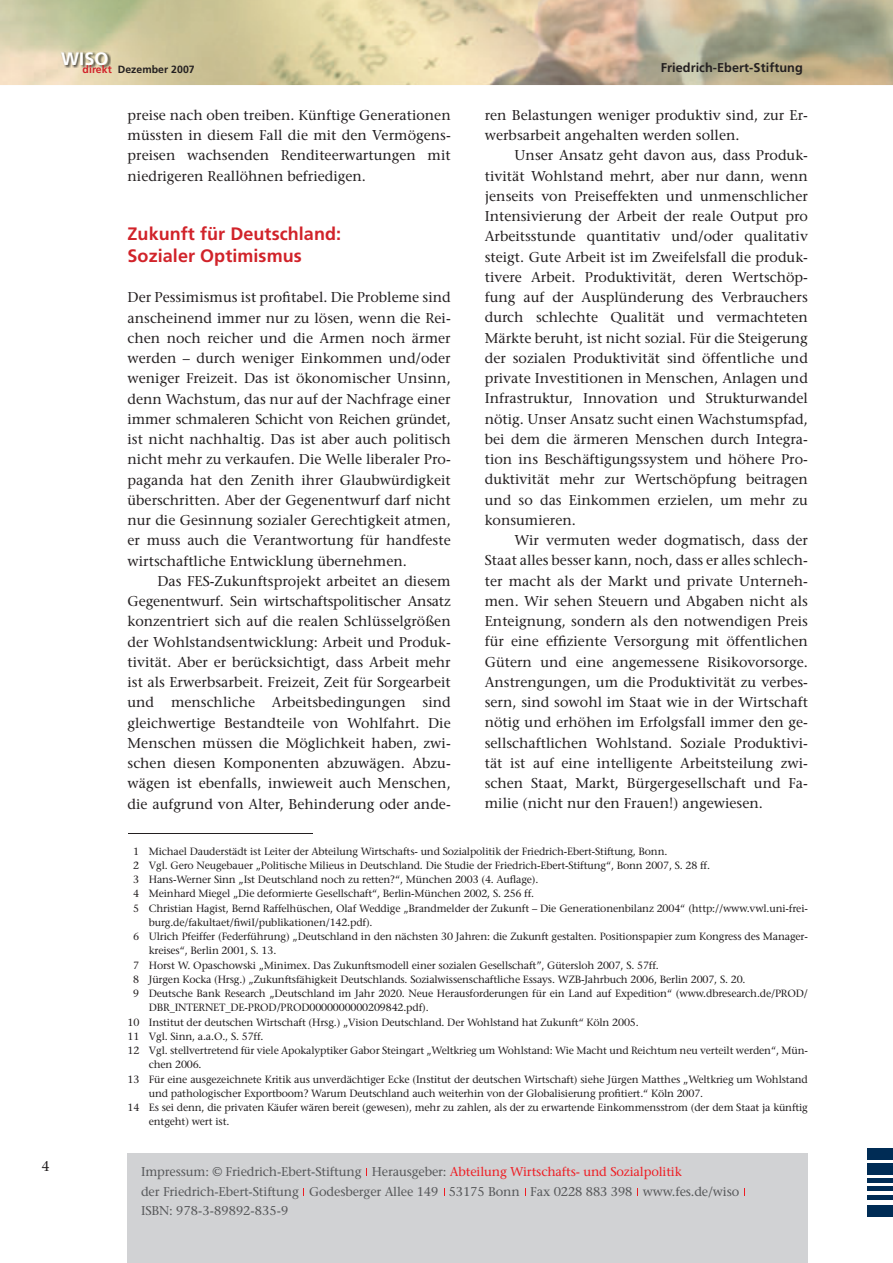
<style>
.page{position:relative;width:893px;height:1263px;background:#fff}
.page>*{position:absolute;margin:0;border:0;box-sizing:border-box;transform-origin:0 0}
.t1{font:700 18px/21.6px "Frutiger";letter-spacing:.005em;color:#d1232a}
.t2{font:700 18px "Frutiger";color:#fff}
.t3{font:14.25px/20.2px "Stone Serif";color:#231f20;text-align:justify}
.t4{font:12.75px/19.5px "Stone Serif";letter-spacing:-.01em;color:#57585a}
.t5{font:700 12.75px "Frutiger";letter-spacing:.005em;color:#231f20}
.t6{font:10.5px "Stone Serif";letter-spacing:-.015em;color:#231f20}
.t7{font:700 10.5px "Frutiger";letter-spacing:.005em;color:#231f20}
.s1{color:#d1232a}
.s2{color:#ee1d23}
</style>
<div class="page">
<img style="left:0;top:0;width:893px;height:85px">
<div style="left:867px;top:1148px;width:26px;height:11px;background:#002c55"></div>
<div style="left:867px;top:1205px;width:26px;height:11px;background:#002c55"></div>
<div style="left:867px;top:1163px;width:26px;height:11px;background:#002c55"></div>
<hr style="left:867px;top:1178px;width:26px;height:4px;background:#002c55">
<hr style="left:867px;top:1187px;width:26px;height:4px;background:#002c55">
<hr style="left:867px;top:1195px;width:26px;height:4px;background:#002c55">
<img style="left:61px;top:52px;width:50px;height:16px">
<div style="left:128px;top:1153px;width:680px;height:110px;background:#d1d2d4"></div>
<hr style="left:128px;top:833px;width:185px;height:1px;background:#231f20">
<p class="t2" style="left:61px;top:52px;width:49px">WISO</p>
<p class="t7" style="left:83px;top:65px;width:114px"><span class="s1">direkt</span> Dezember 2007</p>
<p class="t5" style="left:661px;top:62px;width:144px">Friedrich-Ebert-Stiftung</p>
<p class="t3" style="left:128px;top:106px;width:325px">preise nach oben treiben. Künftige Generationen müssten in diesem Fall die mit den Vermögens&shy;preisen wachsenden Renditeerwartungen mit niedrigeren Reallöhnen befriedigen.</p>
<p class="t3" style="left:485px;top:106px;width:325px">ren Belastungen weniger produktiv sind, zur Er-</p>
<p class="t3" style="left:485px;top:126px;width:256px">werbsarbeit angehalten werden sollen.</p>
<p class="t3" style="left:514px;top:147px;width:295px">Unser Ansatz geht davon aus, dass Produk-</p>
<p class="t3" style="left:485px;top:167px;width:325px">tivität Wohlstand mehrt, aber nur dann, wenn</p>
<p class="t3" style="left:485px;top:187px;width:325px">jenseits von Preiseffekten und unmenschlicher</p>
<p class="t3" style="left:485px;top:207px;width:325px">Intensivierung der Arbeit der reale Output pro</p>
<p class="t3" style="left:485px;top:228px;width:325px">Arbeitsstunde quantitativ und/oder qualitativ</p>
<p class="t3" style="left:485px;top:248px;width:325px">steigt. Gute Arbeit ist im Zweifelsfall die produk-</p>
<p class="t3" style="left:485px;top:268px;width:325px">tivere Arbeit. Produktivität, deren Wertschöp-</p>
<p class="t3" style="left:485px;top:288px;width:325px">fung auf der Ausplünderung des Verbrauchers</p>
<p class="t3" style="left:485px;top:309px;width:325px">durch schlechte Qualität und vermachteten</p>
<p class="t3" style="left:485px;top:329px;width:325px">Märkte beruht, ist nicht sozial. Für die Steigerung</p>
<p class="t3" style="left:485px;top:349px;width:325px">der sozialen Produktivität sind öffentliche und</p>
<p class="t3" style="left:485px;top:369px;width:325px">private Investitionen in Menschen, Anlagen und</p>
<p class="t3" style="left:485px;top:390px;width:325px">Infrastruktur, Innovation und Strukturwandel</p>
<p class="t3" style="left:485px;top:410px;width:325px">nötig. Unser Ansatz sucht einen Wachstumspfad,</p>
<p class="t3" style="left:485px;top:430px;width:325px">bei dem die ärmeren Menschen durch Integra-</p>
<p class="t3" style="left:485px;top:450px;width:325px">tion ins Beschäftigungssystem und höhere Pro-</p>
<p class="t3" style="left:485px;top:471px;width:325px">duktivität mehr zur Wertschöpfung beitragen</p>
<p class="t3" style="left:485px;top:491px;width:325px">und so das Einkommen erzielen, um mehr zu</p>
<p class="t3" style="left:485px;top:511px;width:93px">konsumieren.</p>
<p class="t3" style="left:514px;top:531px;width:295px">Wir vermuten weder dogmatisch, dass der</p>
<p class="t3" style="left:485px;top:552px;width:325px">Staat alles besser kann, noch, dass er alles schlech-</p>
<p class="t3" style="left:485px;top:572px;width:325px">ter macht als der Markt und private Unterneh-</p>
<p class="t3" style="left:485px;top:592px;width:325px">men. Wir sehen Steuern und Abgaben nicht als</p>
<p class="t3" style="left:485px;top:612px;width:325px">Enteignung, sondern als den notwendigen Preis</p>
<p class="t3" style="left:485px;top:633px;width:325px">für eine effiziente Versorgung mit öffentlichen</p>
<p class="t3" style="left:485px;top:653px;width:325px">Gütern und eine angemessene Risikovorsorge.</p>
<p class="t3" style="left:485px;top:673px;width:325px">Anstrengungen, um die Produktivität zu verbes-</p>
<p class="t3" style="left:485px;top:693px;width:325px">sern, sind sowohl im Staat wie in der Wirtschaft</p>
<p class="t3" style="left:485px;top:714px;width:325px">nötig und erhöhen im Erfolgsfall immer den ge-</p>
<p class="t3" style="left:485px;top:734px;width:325px">sellschaftlichen Wohlstand. Soziale Produktivi-</p>
<p class="t3" style="left:485px;top:754px;width:325px">tät ist auf eine intelligente Arbeitsteilung zwi-</p>
<p class="t3" style="left:485px;top:774px;width:325px">schen Staat, Markt, Bürgergesellschaft und Fa-</p>
<p class="t3" style="left:485px;top:795px;width:280px">milie (nicht nur den Frauen!) angewiesen.</p>
<p class="t1" style="left:128px;top:225px;width:215px">Zukunft für Deutschland:<br>Sozialer Optimismus</p>
<p class="t3" style="left:128px;top:289px;width:325px">Der Pessimismus ist profitabel. Die Probleme sind</p>
<p class="t3" style="left:128px;top:309px;width:325px">anscheinend immer nur zu lösen, wenn die Rei-</p>
<p class="t3" style="left:128px;top:329px;width:325px">chen noch reicher und die Armen noch ärmer</p>
<p class="t3" style="left:128px;top:349px;width:325px">werden – durch weniger Einkommen und/oder</p>
<p class="t3" style="left:128px;top:370px;width:325px">weniger Freizeit. Das ist ökonomischer Unsinn,</p>
<p class="t3" style="left:128px;top:390px;width:325px">denn Wachstum, das nur auf der Nachfrage einer</p>
<p class="t3" style="left:128px;top:410px;width:325px">immer schmaleren Schicht von Reichen gründet,</p>
<p class="t3" style="left:128px;top:430px;width:325px">ist nicht nachhaltig. Das ist aber auch politisch</p>
<p class="t3" style="left:128px;top:451px;width:325px">nicht mehr zu verkaufen. Die Welle liberaler Pro-</p>
<p class="t3" style="left:128px;top:471px;width:325px">paganda hat den Zenith ihrer Glaubwürdigkeit</p>
<p class="t3" style="left:128px;top:491px;width:325px">überschritten. Aber der Gegenentwurf darf nicht</p>
<p class="t3" style="left:128px;top:511px;width:325px">nur die Gesinnung sozialer Gerechtigkeit atmen,</p>
<p class="t3" style="left:128px;top:532px;width:325px">er muss auch die Verantwortung für handfeste</p>
<p class="t3" style="left:128px;top:552px;width:281px">wirtschaftliche Entwicklung übernehmen.</p>
<p class="t3" style="left:157px;top:572px;width:295px">Das FES-Zukunftsprojekt arbeitet an diesem</p>
<p class="t3" style="left:128px;top:592px;width:325px">Gegenentwurf. Sein wirtschaftspolitischer Ansatz</p>
<p class="t3" style="left:128px;top:613px;width:325px">konzentriert sich auf die realen Schlüsselgrößen</p>
<p class="t3" style="left:128px;top:633px;width:325px">der Wohlstandsentwicklung: Arbeit und Produk-</p>
<p class="t3" style="left:128px;top:653px;width:325px">tivität. Aber er berücksichtigt, dass Arbeit mehr</p>
<p class="t3" style="left:128px;top:673px;width:325px">ist als Erwerbsarbeit. Freizeit, Zeit für Sorgearbeit</p>
<p class="t3" style="left:128px;top:694px;width:325px">und menschliche Arbeitsbedingungen sind</p>
<p class="t3" style="left:128px;top:714px;width:325px">gleichwertige Bestandteile von Wohlfahrt. Die</p>
<p class="t3" style="left:128px;top:734px;width:325px">Menschen müssen die Möglichkeit haben, zwi-</p>
<p class="t3" style="left:128px;top:754px;width:325px">schen diesen Komponenten abzuwägen. Abzu-</p>
<p class="t3" style="left:128px;top:775px;width:325px">wägen ist ebenfalls, inwieweit auch Menschen,</p>
<p class="t3" style="left:128px;top:795px;width:325px">die aufgrund von Alter, Behinderung oder ande-</p>
<p class="t3" style="left:41px;top:1157px;width:10px">4</p>
<p class="t6" style="left:133px;top:847px;width:536px">1 Michael Dauderstädt ist Leiter der Abteilung Wirtschafts- und Sozialpolitik der Friedrich-Ebert-Stiftung, Bonn.</p>
<p class="t6" style="left:133px;top:861px;width:578px">2 Vgl. Gero Neugebauer „Politische Milieus in Deutschland. Die Studie der Friedrich-Ebert-Stiftung“, Bonn 2007, S. 28 ff.</p>
<p class="t6" style="left:133px;top:875px;width:407px">3 Hans-Werner Sinn „Ist Deutschland noch zu retten?“, München 2003 (4. Auflage).</p>
<p class="t6" style="left:133px;top:890px;width:402px">4 Meinhard Miegel „Die deformierte Gesellschaft“, Berlin-München 2002, S. 256 ff.</p>
<p class="t6" style="left:133px;top:904px;width:676px">5 Christian Hagist, Bernd Raffelhüschen, Olaf Weddige „Brandmelder der Zukunft – Die Generationenbilanz 2004“ (http://www.vwl.uni-frei-</p>
<p class="t6" style="left:149px;top:918px;width:225px">burg.de/fakultaet/fiwiI/publikationen/142.pdf).</p>
<p class="t6" style="left:133px;top:932px;width:676px">6 Ulrich Pfeiffer (Federführung) „Deutschland in den nächsten 30 Jahren: die Zukunft gestalten. Positionspapier zum Kongress des Manager-</p>
<p class="t6" style="left:149px;top:947px;width:129px">kreises“, Berlin 2001, S. 13.</p>
<p class="t6" style="left:133px;top:961px;width:527px">7 Horst W. Opaschowski „Minimex. Das Zukunftsmodell einer sozialen Gesellschaft”, Gütersloh 2007, S. 57ff.</p>
<p class="t6" style="left:133px;top:975px;width:614px">8 Jürgen Kocka (Hrsg.) „Zukunftsfähigkeit Deutschlands. Sozialwissenschaftliche Essays. WZB-Jahrbuch 2006, Berlin 2007, S. 20.</p>
<p class="t6" style="left:133px;top:989px;width:676px">9 Deutsche Bank Research „Deutschland im Jahr 2020. Neue Herausforderungen für ein Land auf Expedition“ (www.dbresearch.de/PROD/</p>
<p class="t6" style="left:149px;top:1004px;width:281px">DBR_INTERNET_DE-PROD/PROD0000000000209842.pdf).</p>
<p class="t6" style="left:128px;top:1018px;width:513px">10 Institut der deutschen Wirtschaft (Hrsg.) „Vision Deutschland. Der Wohlstand hat Zukunft“ Köln 2005.</p>
<p class="t6" style="left:128px;top:1032px;width:137px">11 Vgl. Sinn, a.a.O., S. 57ff.</p>
<p class="t6" style="left:128px;top:1046px;width:682px">12 Vgl. stellvertretend für viele Apokalyptiker Gabor Steingart „Weltkrieg um Wohlstand: Wie Macht und Reichtum neu verteilt werden“, Mün-</p>
<p class="t6" style="left:149px;top:1060px;width:54px">chen 2006.</p>
<p class="t6" style="left:128px;top:1075px;width:682px">13 Für eine ausgezeichnete Kritik aus unverdächtiger Ecke (Institut der deutschen Wirtschaft) siehe Jürgen Matthes „Weltkrieg um Wohlstand</p>
<p class="t6" style="left:149px;top:1089px;width:556px">und pathologischer Exportboom? Warum Deutschland auch weiterhin von der Globalisierung profitiert.“ Köln 2007.</p>
<p class="t6" style="left:128px;top:1103px;width:682px">14 Es sei denn, die privaten Käufer wären bereit (gewesen), mehr zu zahlen, als der zu erwartende Einkommensstrom (der dem Staat ja künftig</p>
<p class="t6" style="left:149px;top:1117px;width:82px">entgeht) wert ist.</p>
<p class="t4" style="left:141px;top:1163px;width:600px">Impressum: © Friedrich-Ebert-Stiftung Herausgeber: <span class="s2">Abteilung Wirtschafts- und Sozialpolitik<br></span>der Friedrich-Ebert-Stiftung Godesberger Allee 149 53175 Bonn Fax 0228 883 398 www.fes.de/wiso<br>ISBN: 978-3-89892-835-9</p>
</div>
